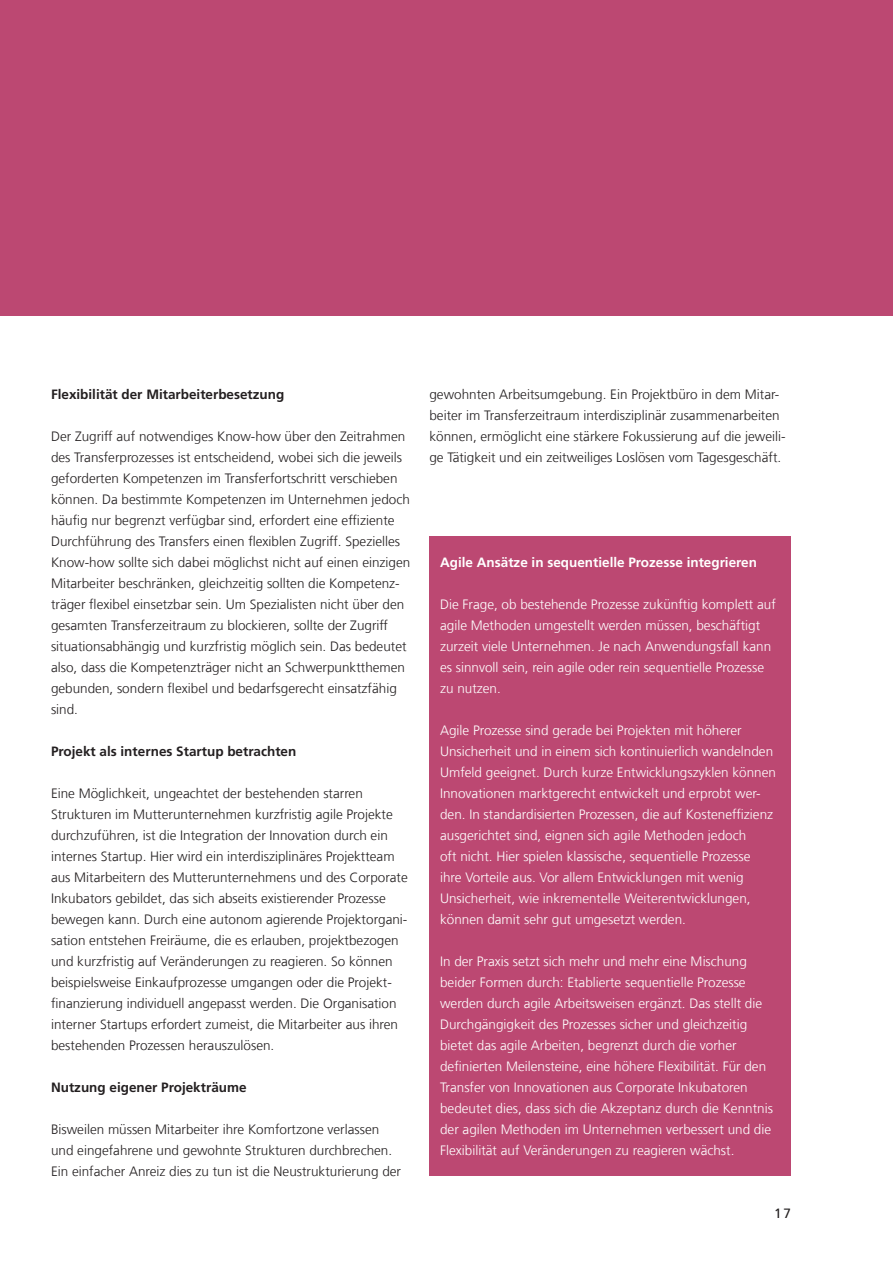
<style>
.page{position:relative;width:893px;height:1263px;background:#fff}
.page>*{position:absolute;margin:0;border:0;box-sizing:border-box;transform-origin:0 0}
._06_Fließtext{font:300 13.5px/21px "Frutiger LT Com";color:#231f20}
._06_Fließtext-2{font:300 13.5px/21px "Frutiger LT Com";color:#fff}
._07_Zwischenüberschr{font:700 13.5px "Frutiger LT Com";color:#231f20}
._07_Zwischenüberschr-2{font:700 13.5px "Frutiger LT Com";color:#fff}
.t1{font:13.5px "Frutiger LT Com";color:#231f20}
</style>
<div class="page">
<div style="left:0;top:0;width:893px;height:315px;background:#bc4872"></div>
<div style="left:429px;top:536px;width:362px;height:640px;background:#bc4872"></div>
<p class="_07_Zwischenüberschr" style="left:51px;top:386px;width:235px">Flexibilität der Mitarbeiterbesetzung</p>
<p class="_06_Fließtext" style="left:51px;top:426px;width:361px">Der Zugriff auf notwendiges Know-how über den Zeitrahmen des Transferprozesses ist entscheidend, wobei sich die jeweils geforderten Kompetenzen im Transferfortschritt verschieben können. Da bestimmte Kompetenzen im Unternehmen jedoch häufig nur begrenzt verfügbar sind, erfordert eine effiziente Durchführung des Transfers einen flexiblen Zugriff. Spezielles Know-how sollte sich dabei möglichst nicht auf einen einzigen Mitarbeiter beschränken, gleichzeitig sollten die Kompetenz&shy;träger flexibel einsetzbar sein. Um Spezialisten nicht über den gesamten Transferzeitraum zu blockieren, sollte der Zugriff situationsabhängig und kurzfristig möglich sein. Das bedeutet also, dass die Kompetenzträger nicht an Schwerpunktthemen gebunden, sondern flexibel und bedarfsgerecht einsatzfähig sind.</p>
<p class="_07_Zwischenüberschr" style="left:51px;top:743px;width:247px">Projekt als internes Startup betrachten</p>
<p class="_06_Fließtext" style="left:51px;top:783px;width:358px">Eine Möglichkeit, ungeachtet der bestehenden starren Strukturen im Mutterunternehmen kurzfristig agile Projekte durchzuführen, ist die Integration der Innovation durch ein internes Startup. Hier wird ein interdisziplinäres Projektteam aus Mitarbeitern des Mutterunternehmens und des Corporate Inkubators gebildet, das sich abseits existierender Prozesse bewegen kann. Durch eine autonom agierende Projektorgani&shy;sation entstehen Freiräume, die es erlauben, projektbezogen und kurzfristig auf Veränderungen zu reagieren. So können beispielsweise Einkaufprozesse umgangen oder die Projekt&shy;finanzierung individuell angepasst werden. Die Organisation interner Startups erfordert zumeist, die Mitarbeiter aus ihren bestehenden Prozessen herauszulösen.</p>
<p class="_07_Zwischenüberschr" style="left:51px;top:1079px;width:197px">Nutzung eigener Projekträume</p>
<p class="_06_Fließtext" style="left:51px;top:1119px;width:352px">Bisweilen müssen Mitarbeiter ihre Komfortzone verlassen und eingefahrene und gewohnte Strukturen durchbrechen.<br>Ein einfacher Anreiz dies zu tun ist die Neustrukturierung der</p>
<p class="_06_Fließtext" style="left:429px;top:384px;width:358px">gewohnten Arbeitsumgebung. Ein Projektbüro in dem Mitar&shy;beiter im Transferzeitraum interdisziplinär zusammenarbeiten können, ermöglicht eine stärkere Fokussierung auf die jeweili&shy;ge Tätigkeit und ein zeitweiliges Loslösen vom Tagesgeschäft.</p>
<p class="_07_Zwischenüberschr-2" style="left:440px;top:554px;width:318px">Agile Ansätze in sequentielle Prozesse integrieren</p>
<p class="_06_Fließtext-2" style="left:440px;top:594px;width:337px">Die Frage, ob bestehende Prozesse zukünftig komplett auf agile Methoden umgestellt werden müssen, beschäftigt zurzeit viele Unternehmen. Je nach Anwendungsfall kann es sinnvoll sein, rein agile oder rein sequentielle Prozesse zu nutzen.</p>
<p class="_06_Fließtext-2" style="left:440px;top:720px;width:337px">Agile Prozesse sind gerade bei Projekten mit höherer Unsicherheit und in einem sich kontinuierlich wandelnden Umfeld geeignet. Durch kurze Entwicklungszyklen können Innovationen marktgerecht entwickelt und erprobt wer&shy;den. In standardisierten Prozessen, die auf Kosteneffizienz ausgerichtet sind, eignen sich agile Methoden jedoch<br>oft nicht. Hier spielen klassische, sequentielle Prozesse<br>ihre Vorteile aus. Vor allem Entwicklungen mit wenig Unsicherheit, wie inkrementelle Weiterentwicklungen, können damit sehr gut umgesetzt werden.</p>
<p class="_06_Fließtext-2" style="left:440px;top:951px;width:334px">In der Praxis setzt sich mehr und mehr eine Mischung beider Formen durch: Etablierte sequentielle Prozesse werden durch agile Arbeitsweisen ergänzt. Das stellt die Durchgängigkeit des Prozesses sicher und gleichzeitig bietet das agile Arbeiten, begrenzt durch die vorher definierten Meilensteine, eine höhere Flexibilität. Für den Transfer von Innovationen aus Corporate Inkubatoren bedeutet dies, dass sich die Akzeptanz durch die Kenntnis der agilen Methoden im Unternehmen verbessert und die Flexibilität auf Veränderungen zu reagieren wächst.</p>
<p class="t1" style="left:774px;top:1205px;width:18px">17</p>
</div>
